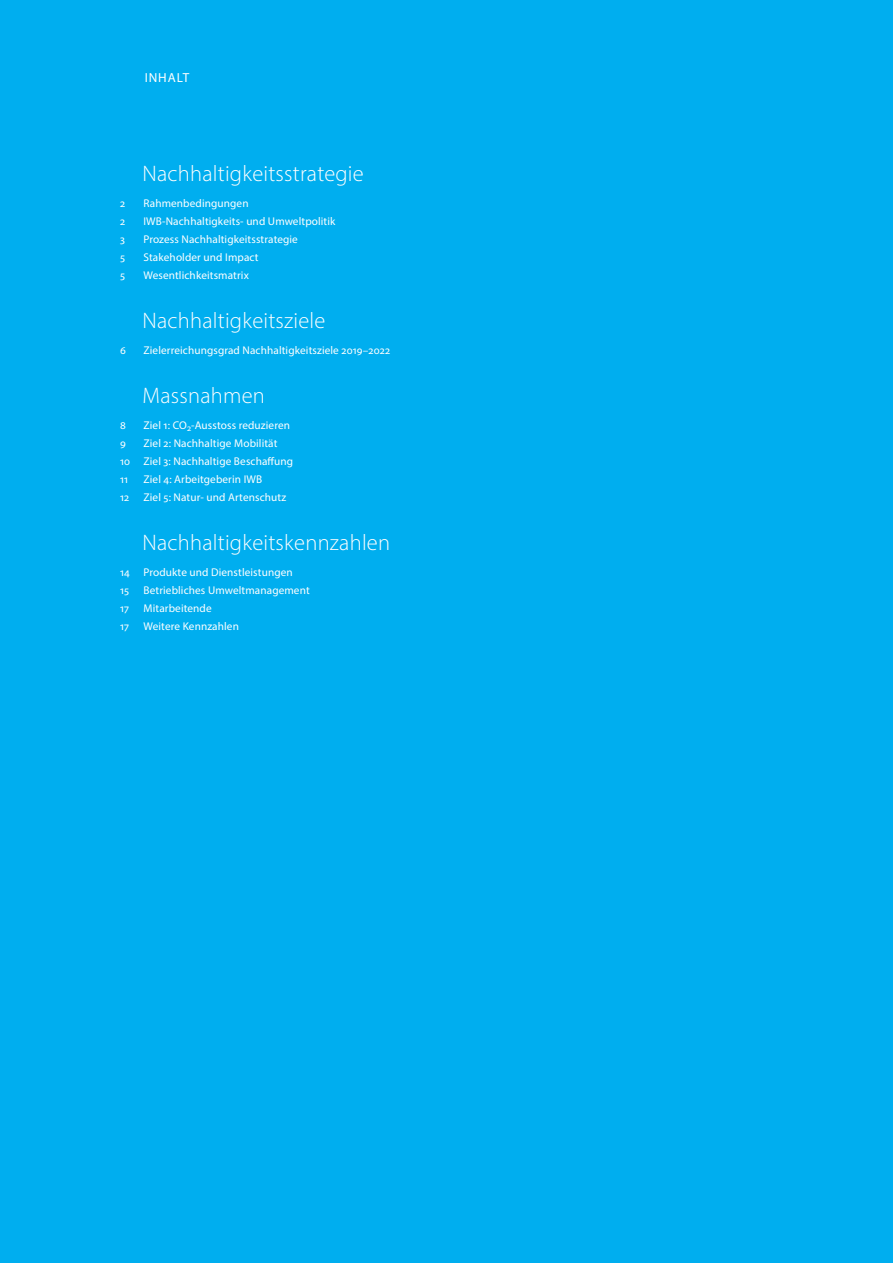
<style>
.page{position:relative;width:893px;height:1263px;background:#00aeef}
.page>*{position:absolute;margin:0;border:0;box-sizing:border-box;transform-origin:0 0}
.t1{font:300 22.5px "Myriad Pro";letter-spacing:.01em;color:#fff}
.t2{font:13.2px "Myriad Pro";letter-spacing:.07em;color:#fff}
.t3{font:11.25px/18px "Myriad Pro";letter-spacing:.01em;color:#fff}
</style>
<div class="page">
<p class="t2" style="left:145px;top:70px;width:46px">INHALT</p>
<h1 class="t1" style="left:143px;top:160px;width:223px">Nachhaltigkeitsstrategie</h1>
<p class="t3" style="left:120px;top:194px;width:7px">2</p>
<p class="t3" style="left:144px;top:194px;width:107px">Rahmenbedingungen</p>
<p class="t3" style="left:120px;top:212px;width:7px">2</p>
<p class="t3" style="left:144px;top:212px;width:193px">IWB-Nachhaltigkeits- und Umweltpolitik</p>
<p class="t3" style="left:120px;top:230px;width:6px">3</p>
<p class="t3" style="left:144px;top:230px;width:156px">Prozess Nachhaltigkeitsstrategie</p>
<p class="t3" style="left:120px;top:248px;width:6px">5</p>
<p class="t3" style="left:144px;top:248px;width:117px">Stakeholder und Impact</p>
<p class="t3" style="left:120px;top:266px;width:6px">5</p>
<p class="t3" style="left:144px;top:266px;width:107px">Wesentlichkeitsmatrix</p>
<h1 class="t1" style="left:143px;top:307px;width:184px">Nachhaltigkeitsziele</h1>
<p class="t3" style="left:120px;top:341px;width:7px">6</p>
<p class="t3" style="left:144px;top:341px;width:248px">Zielerreichungsgrad Nachhaltigkeitsziele 2019–2022</p>
<h1 class="t1" style="left:143px;top:382px;width:124px">Massnahmen</h1>
<p class="t3" style="left:120px;top:416px;width:7px">8</p>
<p class="t3" style="left:144px;top:416px;width:148px">Ziel 1: CO<sub>2</sub>-Ausstoss reduzieren</p>
<p class="t3" style="left:120px;top:434px;width:7px">9</p>
<p class="t3" style="left:120px;top:434px;width:175px;text-indent:23px">Ziel 2: Nachhaltige Mobilität<br>10 Ziel 3: Nachhaltige Beschaffung<br>11</p>
<p class="t3" style="left:144px;top:470px;width:120px">Ziel 4: Arbeitgeberin IWB</p>
<p class="t3" style="left:120px;top:488px;width:11px">12</p>
<p class="t3" style="left:144px;top:488px;width:144px">Ziel 5: Natur- und Artenschutz</p>
<h1 class="t1" style="left:143px;top:529px;width:249px">Nachhaltigkeitskennzahlen</h1>
<p class="t3" style="left:120px;top:563px;width:174px">14 Produkte und Dienstleistungen<br>15</p>
<p class="t3" style="left:144px;top:581px;width:168px">Betriebliches Umweltmanagement</p>
<p class="t3" style="left:120px;top:599px;width:10px">17</p>
<p class="t3" style="left:144px;top:599px;width:70px">Mitarbeitende</p>
<p class="t3" style="left:120px;top:617px;width:10px">17</p>
<p class="t3" style="left:144px;top:617px;width:97px">Weitere Kennzahlen</p>
</div>
